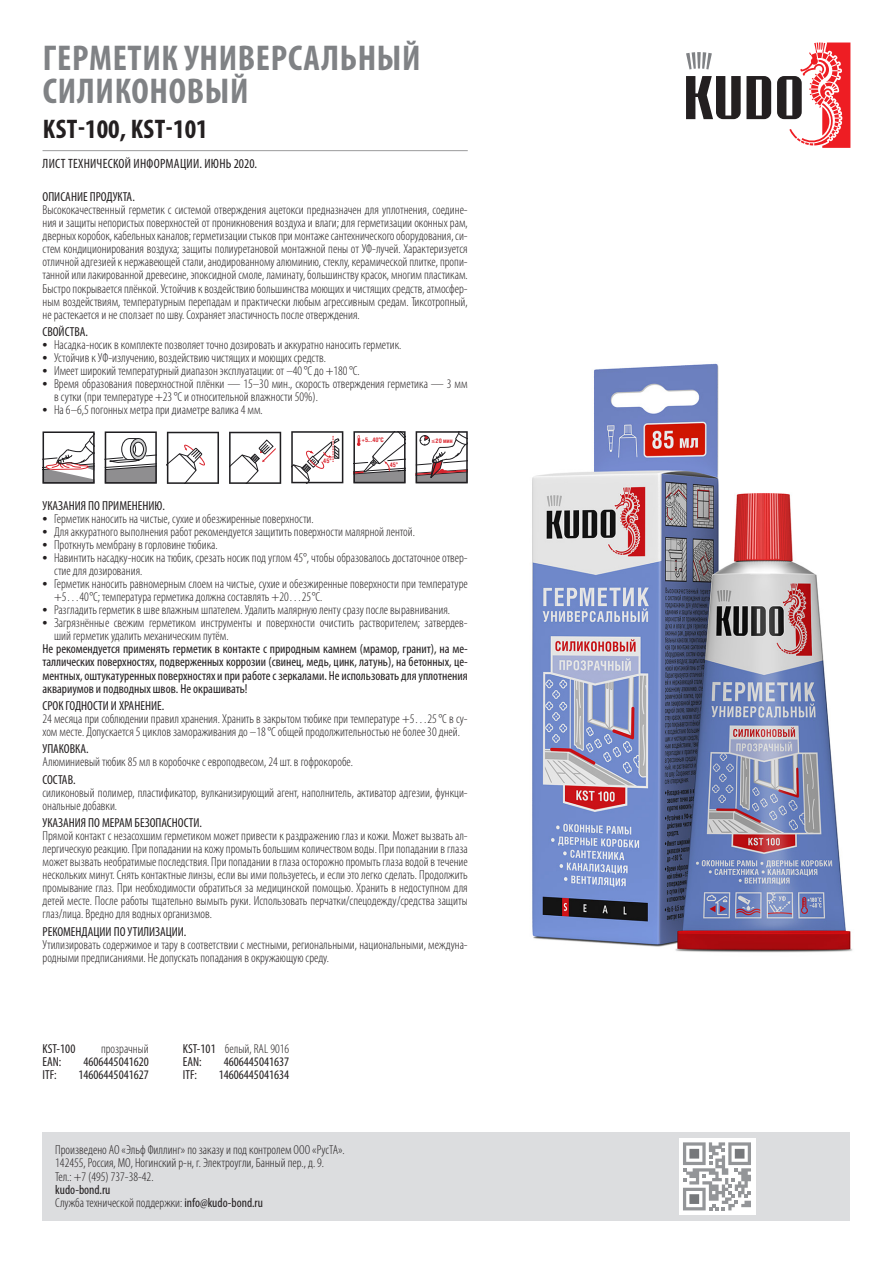
<style>
.page{position:relative;width:893px;height:1263px;background:#fff}
.page>*{position:absolute;margin:0;border:0;box-sizing:border-box;transform-origin:0 0}
.t1{font:700 condensed 36px/33px "Myriad Pro";letter-spacing:.02em;color:#808285}
.t2{font:700 condensed 27px "Myriad Pro";letter-spacing:.01em;color:#231f20}
.t3{font:condensed 13.5px "Myriad Pro";letter-spacing:.02em;color:#231f20}
.t4{font:300 condensed 13.05px/13px "Myriad Pro";color:#231f20}
.t5{font:condensed 13.05px/13px "Myriad Pro";color:#231f20;text-align:justify}
.t6{font:700 6.3px "Helios Cond C";letter-spacing:.005em;color:#da252e}
.s1{font-size:20.85px}
.s2{font-family:"Myriad Pro";font-stretch:condensed}
.s3{font-weight:400}
.s4{font-weight:300}
</style>
<div class="page">
<hr style="left:43px;top:150px;width:425px;height:1px;background:#57585a">
<div style="left:43px;top:1132px;width:807px;height:88px;background:#dcdddf"></div>
<img style="left:532px;top:363px;width:321px;height:590px">
<div style="left:679px;top:1138px;width:76px;height:76px;background:#fff"></div>
<svg style="left:686px;top:76px;width:85px;height:43px"></svg>
<svg style="left:686px;top:52px;width:26px;height:17px"></svg>
<svg style="left:777px;top:43px;width:73px;height:105px"></svg>
<svg style="left:683px;top:1142px;width:68px;height:68px"></svg>
<svg style="left:415px;top:431px;width:53px;height:53px"></svg>
<svg style="left:353px;top:431px;width:53px;height:52px"></svg>
<svg style="left:291px;top:431px;width:52px;height:52px"></svg>
<svg style="left:229px;top:432px;width:52px;height:52px"></svg>
<svg style="left:167px;top:432px;width:52px;height:52px"></svg>
<svg style="left:105px;top:431px;width:52px;height:53px"></svg>
<svg style="left:43px;top:431px;width:52px;height:53px"></svg>
<h1 class="t1" style="left:43px;top:40px;width:379px">ГЕРМЕТИК УНИВЕРСАЛЬНЫЙ<br>СИЛИКОНОВЫЙ</h1>
<h2 class="t2" style="left:43px;top:112px;width:166px">KST-100, KST-101</h2>
<p class="t3" style="left:43px;top:155px;width:216px">ЛИСТ ТЕХНИЧЕСКОЙ ИНФОРМАЦИИ. ИЮНЬ 2020.</p>
<p class="t5" style="left:43px;top:190px;width:94px">ОПИСАНИЕ ПРОДУКТА.</p>
<p class="t4" style="left:43px;top:203px;width:427px;text-align:justify">Высококачественный герметик с системой отверждения ацетокси предназначен для уплотнения, соедине‑ ния и защиты непористых поверхностей от проникновения воздуха и влаги; для герметизации оконных рам, дверных коробок, кабельных каналов; герметизации стыков при монтаже сантехнического оборудования, си‑ стем кондиционирования воздуха; защиты полиуретановой монтажной пены от УФ‑лучей. Характеризуется отличной адгезией к нержавеющей стали, анодированному алюминию, стеклу, керамической плитке, пропи‑ танной или лакированной древесине, эпоксидной смоле, ламинату, большинству красок, многим пластикам.<br>Быстро покрывается плёнкой. Устойчив к воздействию большинства моющих и чистящих средств, атмосфер‑ ным воздействиям, температурным перепадам и практически любым агрессивным средам. Тиксотропный, не растекается и не сползает по шву. Сохраняет эластичность после отверждения.</p>
<p class="t5" style="left:43px;top:325px;width:47px">СВОЙСТВА.</p>
<p class="t4" style="left:43px;top:338px;width:360px"><span class="s1">•</span> Насадка-носик в комплекте позволяет точно дозировать и аккуратно наносить герметик.</p>
<p class="t4" style="left:43px;top:351px;width:285px"><span class="s1">•</span> Устойчив к УФ‑излучению, воздействию чистящих и моющих средств.</p>
<p class="t4" style="left:43px;top:364px;width:319px"><span class="s1">•</span> Имеет широкий температурный диапазон эксплуатации: от –40°С до +180°С.</p>
<p class="t4" style="left:54px;top:377px;width:415px;text-indent:-12px"><span class="s1">•</span> Время образования поверхностной плёнки — 15–30 мин., скорость отверждения герметика — 3 мм в сутки (при температуре +23°С и относительной влажности 50%).</p>
<p class="t4" style="left:43px;top:403px;width:222px"><span class="s1">•</span> На 6–6,5 погонных метра при диаметре валика 4 мм.</p>
<p class="t6" style="left:323px;top:457px;width:10px">45°</p>
<p class="t6" style="left:362px;top:436px;width:23px">+5...40°C</p>
<p class="t6" style="left:431px;top:437px;width:23px"><span class="s2">≤</span>20 мин</p>
<p class="t6" style="left:390px;top:461px;width:10px">45°</p>
<p class="t5" style="left:43px;top:499px;width:124px">УКАЗАНИЯ ПО ПРИМЕНЕНИЮ.</p>
<p class="t4" style="left:43px;top:512px;width:273px"><span class="s1">•</span> Герметик наносить на чистые, сухие и обезжиренные поверхности.</p>
<p class="t4" style="left:43px;top:525px;width:374px"><span class="s1">•</span> Для аккуратного выполнения работ рекомендуется защитить поверхности малярной лентой.</p>
<p class="t4" style="left:43px;top:538px;width:177px"><span class="s1">•</span> Проткнуть мембрану в горловине тюбика.</p>
<p class="t4" style="left:54px;top:551px;width:415px;text-indent:-12px"><span class="s1">•</span> Навинтить насадку-носик на тюбик, срезать носик под углом 45°, чтобы образовалось достаточное отвер‑ стие для дозирования.</p>
<p class="t4" style="left:54px;top:577px;width:415px;text-indent:-12px"><span class="s1">•</span> Герметик наносить равномерным слоем на чистые, сухие и обезжиренные поверхности при температуре +5…40°C; температура герметика должна составлять +20…25°C.</p>
<p class="t4" style="left:43px;top:603px;width:409px"><span class="s1">•</span> Разгладить герметик в шве влажным шпателем. Удалить малярную ленту сразу после выравнивания.</p>
<p class="t4" style="left:54px;top:616px;width:415px;text-indent:-12px"><span class="s1">•</span> Загрязнённые свежим герметиком инструменты и поверхности очистить растворителем; затвердев‑ ший герметик удалить механическим путём.</p>
<p class="t5" style="left:43px;top:642px;width:427px">Не рекомендуется применять герметик в контакте с природным камнем (мрамор, гранит), на ме&shy;таллических поверхностях, подверженных коррозии (свинец, медь, цинк, латунь), на бетонных, це&shy;ментных, оштукатуренных поверхностях и при работе с зеркалами. Не использовать для уплотнения аквариумов и подводных швов. Не окрашивать!</p>
<p class="t5" style="left:43px;top:699px;width:123px">СРОК ГОДНОСТИ И ХРАНЕНИЕ.</p>
<p class="t4" style="left:43px;top:712px;width:427px">24 месяца при соблюдении правил хранения. Хранить в закрытом тюбике при температуре +5…25°С в су‑ хом месте. Допускается 5 циклов замораживания до –18°С общей продолжительностью не более 30 дней.</p>
<p class="t5" style="left:43px;top:742px;width:48px">УПАКОВКА.</p>
<p class="t4" style="left:43px;top:755px;width:312px">Алюминиевый тюбик 85 мл в коробочке с европодвесом, 24 шт. в гофрокоробе.</p>
<p class="t5" style="left:43px;top:773px;width:35px">СОСТАВ.</p>
<p class="t4" style="left:43px;top:786px;width:427px">силиконовый полимер, пластификатор, вулканизирующий агент, наполнитель, активатор адгезии, функци‑ ональные добавки.</p>
<p class="t5" style="left:43px;top:816px;width:161px">УКАЗАНИЯ ПО МЕРАМ БЕЗОПАСНОСТИ.</p>
<p class="t4" style="left:43px;top:829px;width:427px;text-align:justify">Прямой контакт с незасохшим герметиком может привести к раздражению глаз и кожи. Может вызвать ал‑ лергическую реакцию. При попадании на кожу промыть большим количеством воды. При попадании в глаза может вызвать необратимые последствия. При попадании в глаза осторожно промыть глаза водой в течение нескольких минут. Снять контактные линзы, если вы ими пользуетесь, и если это легко сделать. Продолжить промывание глаз. При необходимости обратиться за медицинской помощью. Хранить в недоступном для детей месте. После работы тщательно вымыть руки. Использовать перчатки/спецодежду/средства защиты глаз/лица. Вредно для водных организмов.</p>
<p class="t5" style="left:43px;top:925px;width:145px">РЕКОМЕНДАЦИИ ПО УТИЛИЗАЦИИ.</p>
<p class="t4" style="left:43px;top:938px;width:427px">Утилизировать содержимое и тару в соответствии с местными, региональными, национальными, междуна‑ родными предписаниями. Не допускать попадания в окружающую среду.</p>
<p class="t5" style="left:43px;top:1042px;width:34px">KST-100</p>
<p class="t4" style="left:101px;top:1042px;width:49px">прозрачный</p>
<p class="t5" style="left:43px;top:1055px;width:20px">EAN:</p>
<p class="t5" style="left:84px;top:1055px;width:67px">4606445041620</p>
<p class="t5" style="left:43px;top:1068px;width:16px">ITF:</p>
<p class="t5" style="left:78px;top:1068px;width:72px">14606445041627</p>
<p class="t4" style="left:183px;top:1042px;width:108px"><span class="s3">KST-101</span> белый, RAL 9016<br><span class="s3">EAN:</span></p>
<p class="t5" style="left:224px;top:1055px;width:67px">4606445041637</p>
<p class="t5" style="left:183px;top:1068px;width:16px">ITF:</p>
<p class="t5" style="left:219px;top:1068px;width:72px">14606445041634</p>
<p class="t4" style="left:55px;top:1143px;width:291px">Произведено АО «Эльф Филлинг» по заказу и под контролем ООО «РусТА».<br>142455, Россия, МО, Ногинский р-н, г. Электроугли, Банный пер., д. 9.<br>Тел.: +7 (495) 737-38-42.</p>
<p class="t5" style="left:55px;top:1182px;width:209px">kudo-bond.ru<br><span class="s4">Служба технической поддержки:</span> info@kudo-bond.ru</p>
</div>
